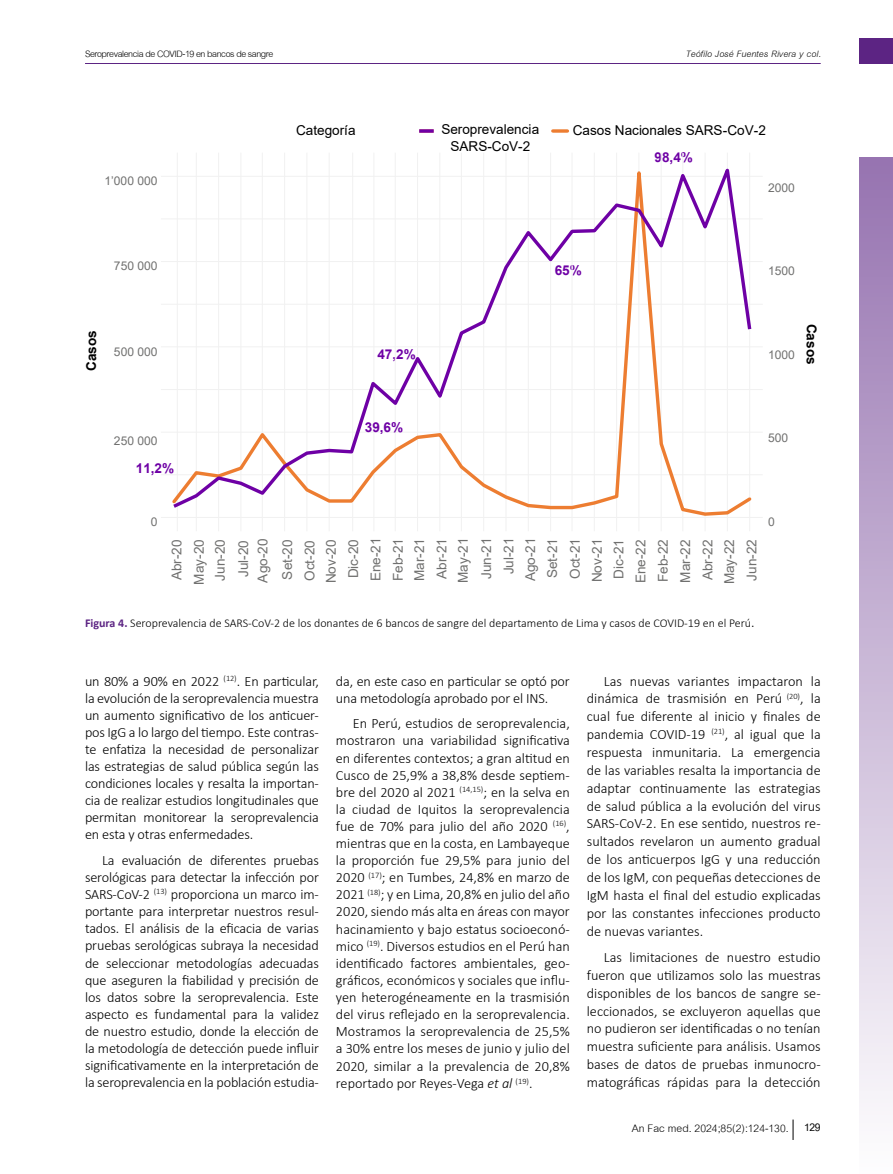
<style>
.page{position:relative;width:893px;height:1174px;background:#fff}
.page>*{position:absolute;margin:0;border:0;box-sizing:border-box;transform-origin:0 0}
.t1{font:15.9px "Cordia UPC";color:#000}
.t2{font:300 14.25px/17.1px "Calibri";letter-spacing:-.01em;color:#000;text-align:justify}
.t3{font:13.5px/22px "Arial";color:#70706f;text-align:center}
.t4{font:13.5px/16.8px "Arial";color:#000;text-align:center}
.t5{font:13.5px "Cordia UPC";letter-spacing:-.03em;color:#000}
.t6{font:italic 13.5px "Cordia UPC";color:#000}
.t7{font:700 13.5px "Arial";color:#6e00a5}
.t8{font:700 13.5px "Arial";color:#000}
.t9{font:300 12px "Calibri";color:#000}
.t10{font:12px "Arial";color:#70706f}
.s1{font-size:13.65px}
.s2{font-weight:700;color:#5c2483}
.s3{font-size:14.25px}
.s4{font-style:italic}
.s5{font-size:15.75px}
.s6{font-weight:700;font-size:15.75px}
</style>
<div class="page">
<div style="left:859px;top:157px;width:34px;height:1017px;background:linear-gradient(to bottom,#9673b0,#fefdfe)"></div>
<div style="left:859px;top:38px;width:34px;height:26px;background:#5c2483"></div>
<hr style="left:85px;top:63px;width:736px;height:1px;background:#5c2483">
<svg style="left:793px;top:1119px;width:1px;height:21px"></svg>
<hr style="left:161px;top:474px;width:602px;height:1px;background:#f1f1f1">
<hr style="left:161px;top:389px;width:602px;height:1px;background:#f1f1f1">
<hr style="left:161px;top:304px;width:602px;height:1px;background:#f1f1f1">
<hr style="left:161px;top:218px;width:602px;height:1px;background:#f1f1f1">
<hr style="left:161px;top:517px;width:602px;height:1px;background:#f1f1f1">
<hr style="left:161px;top:432px;width:602px;height:1px;background:#f1f1f1">
<hr style="left:161px;top:346px;width:602px;height:1px;background:#f1f1f1">
<hr style="left:161px;top:261px;width:602px;height:1px;background:#f1f1f1">
<hr style="left:161px;top:176px;width:602px;height:1px;background:#f1f1f1">
<hr style="left:196px;top:153px;width:1px;height:378px;background:#f1f1f1">
<hr style="left:177px;top:153px;width:1px;height:378px;background:#f1f1f1">
<hr style="left:218px;top:153px;width:1px;height:378px;background:#f1f1f1">
<hr style="left:240px;top:153px;width:1px;height:378px;background:#f1f1f1">
<hr style="left:262px;top:153px;width:1px;height:378px;background:#f1f1f1">
<hr style="left:284px;top:153px;width:1px;height:378px;background:#f1f1f1">
<hr style="left:306px;top:153px;width:1px;height:378px;background:#f1f1f1">
<hr style="left:329px;top:153px;width:1px;height:378px;background:#f1f1f1">
<hr style="left:395px;top:153px;width:1px;height:378px;background:#f1f1f1">
<hr style="left:439px;top:153px;width:1px;height:378px;background:#f1f1f1">
<hr style="left:461px;top:153px;width:1px;height:378px;background:#f1f1f1">
<hr style="left:417px;top:153px;width:1px;height:378px;background:#f1f1f1">
<hr style="left:483px;top:153px;width:1px;height:378px;background:#f1f1f1">
<hr style="left:505px;top:153px;width:1px;height:378px;background:#f1f1f1">
<hr style="left:528px;top:153px;width:1px;height:378px;background:#f1f1f1">
<hr style="left:550px;top:153px;width:1px;height:378px;background:#f1f1f1">
<hr style="left:571px;top:153px;width:1px;height:378px;background:#f1f1f1">
<hr style="left:594px;top:153px;width:1px;height:378px;background:#f1f1f1">
<hr style="left:638px;top:153px;width:1px;height:378px;background:#f1f1f1">
<hr style="left:616px;top:153px;width:1px;height:378px;background:#f1f1f1">
<hr style="left:661px;top:153px;width:1px;height:378px;background:#f1f1f1">
<hr style="left:682px;top:153px;width:1px;height:378px;background:#f1f1f1">
<hr style="left:705px;top:153px;width:1px;height:378px;background:#f1f1f1">
<hr style="left:727px;top:153px;width:1px;height:378px;background:#f1f1f1">
<hr style="left:749px;top:153px;width:1px;height:378px;background:#f1f1f1">
<hr style="left:373px;top:153px;width:1px;height:378px;background:#f1f1f1">
<hr style="left:352px;top:153px;width:1px;height:378px;background:#f1f1f1">
<svg style="left:172px;top:168px;width:580px;height:343px"></svg>
<p class="t5" style="left:85px;top:45px;width:190px">Seroprevalencia de COVID-19 en bancos de sangre</p>
<p class="t6" style="left:686px;top:45px;width:136px">Teófilo José Fuentes Rivera y col.</p>
<p class="t10" style="left:105px;top:173px;width:54px">1’000 000</p>
<p class="t10" style="left:114px;top:258px;width:45px">750 000</p>
<p class="t4" style="left:296px;top:121px;width:61px">Categoría</p>
<p class="t4" style="left:441px;top:121px;width:99px">Seroprevalencia<br>SARS-CoV-2</p>
<p class="t4" style="left:573px;top:122px;width:195px">Casos Nacionales SARS<span class="s1">-</span>CoV-2</p>
<p class="t7" style="left:655px;top:148px;width:40px">98,4%</p>
<p class="t7" style="left:555px;top:260px;width:29px">65%</p>
<p class="t10" style="left:768px;top:179px;width:28px">2000</p>
<p class="t10" style="left:768px;top:263px;width:28px">1500</p>
<p class="t8" style="left:82px;top:371px;width:42px;rotate:-90deg">Casos</p>
<p class="t8" style="left:821px;top:323px;width:42px;rotate:90deg">Casos</p>
<p class="t10" style="left:114px;top:343px;width:45px">500 000</p>
<p class="t7" style="left:377px;top:345px;width:40px">47,2%</p>
<p class="t10" style="left:768px;top:346px;width:28px">1000</p>
<p class="t10" style="left:114px;top:432px;width:45px">250 000</p>
<p class="t7" style="left:136px;top:459px;width:40px">11,2%</p>
<p class="t7" style="left:365px;top:418px;width:40px">39,6%</p>
<p class="t10" style="left:768px;top:430px;width:22px">500</p>
<p class="t10" style="left:151px;top:514px;width:8px">0</p>
<p class="t3" style="left:165px;top:584px;width:47px;rotate:-90deg">Abr-20<br>May-20</p>
<p class="t3" style="left:208px;top:580px;width:43px;line-height:23.1px;text-align:left;rotate:-90deg">Jun-20<br>Jul-20</p>
<p class="t3" style="left:250px;top:582px;width:45px;line-height:24.5px;text-align:left;rotate:-90deg">Ago-20<br>Set-20</p>
<p class="t3" style="left:299px;top:583px;width:47px;rotate:-90deg">Oct-20<br>Nov-20<br>Dic-20<br>Ene-21<br>Feb-21<br>Mar-21<br>Abr-21<br>May-21</p>
<p class="t3" style="left:475px;top:584px;width:48px;text-align:right;rotate:-90deg">Jun-21<br>Jul-21<br>Ago-21<br>Set-21<br>Oct-21<br>Nov-21<br>Dic-21<br>Ene-22<br>Feb-22<br>Mar-22<br>Abr-22<br>May-22<br>Jun-22</p>
<p class="t10" style="left:768px;top:514px;width:8px">0</p>
<p class="t9" style="left:85px;top:615px;width:671px"><span class="s2">Figura 4.</span> Seroprevalencia de SARS-CoV-2 de los donantes de 6 bancos de sangre del departamento de Lima y casos de COVID-19 en el Perú<span class="s3">.</span></p>
<p class="t2" style="left:85px;top:672px;width:235px">un 80% a 90% en 2022 <sup>(12)</sup>. En particular, la evolución de la seroprevalencia muestra un aumento significativo de los anticuer&shy;pos IgG a lo largo del tiempo. Este contras&shy;te enfatiza la necesidad de personalizar las estrategias de salud pública según las condiciones locales y resalta la importan&shy;cia de realizar estudios longitudinales que permitan monitorear la seroprevalencia en esta y otras enfermedades.</p>
<p class="t2" style="left:85px;top:851px;width:235px;text-indent:17px">La evaluación de diferentes pruebas serológicas para detectar la infección por SARS-CoV-2 <sup>(13)</sup> proporciona un marco im&shy;portante para interpretar nuestros resul&shy;tados. El análisis de la eficacia de varias pruebas serológicas subraya la necesidad de seleccionar metodologías adecuadas que aseguren la fiabilidad y precisión de los datos sobre la seroprevalencia. Este aspecto es fundamental para la validez de nuestro estudio, donde la elección de la metodología de detección puede influir significativamente en la interpretación de la seroprevalencia en la población estudia-</p>
<p class="t2" style="left:336px;top:672px;width:235px">da, en este caso en particular se optó por una metodología aprobado por el INS.</p>
<p class="t2" style="left:336px;top:715px;width:235px;text-indent:17px">En Perú, estudios de seroprevalencia, mostraron una variabilidad significativa en diferentes contextos; a gran altitud en Cusco de 25,9% a 38,8% desde septiem&shy;bre del 2020 al 2021 <sup>(14,15)</sup>; en la selva en la ciudad de Iquitos la seroprevalencia fue de 70% para julio del año 2020 <sup>(16)</sup>, mientras que en la costa, en Lambayeque la proporción fue 29,5% para junio del 2020 <sup>(17)</sup>; en Tumbes, 24,8% en marzo de 2021 <sup>(18)</sup>; y en Lima, 20,8% en julio del año 2020, siendo más alta en áreas con mayor hacinamiento y bajo estatus socioeconó&shy;mico <sup>(19)</sup>. Diversos estudios en el Perú han identificado factores ambientales, geo&shy;gráficos, económicos y sociales que influ&shy;yen heterogéneamente en la trasmisión del virus reflejado en la seroprevalencia.<br>Mostramos la seroprevalencia de 25,5% a 30% entre los meses de junio y julio del 2020, similar a la prevalencia de 20,8% reportado por Reyes-Vega <span class="s4">et al</span> <sup>(19)</sup>.</p>
<p class="t2" style="left:587px;top:672px;width:235px;line-height:17.9px;text-indent:17px">Las nuevas variantes impactaron la dinámica de trasmisión en Perú <sup>(20)</sup>, la cual fue diferente al inicio y finales de pandemia COVID-19 <sup>(21)</sup>, al igual que la respuesta inmunitaria. La emergencia de las variables resalta la importancia de adaptar continuamente las estrategias de salud pública a la evolución del virus SARS-CoV-2. En ese sentido, nuestros re&shy;sultados revelaron un aumento gradual de los anticuerpos IgG y una reducción de los IgM, con pequeñas detecciones de IgM hasta el final del estudio explicadas por las constantes infecciones producto de nuevas variantes.</p>
<p class="t2" style="left:587px;top:948px;width:235px;line-height:17.9px;text-indent:17px">Las limitaciones de nuestro estudio fueron que utilizamos solo las muestras disponibles de los bancos de sangre se&shy;leccionados, se excluyeron aquellas que no pudieron ser identificadas o no tenían muestra suficiente para análisis. Usamos bases de datos de pruebas inmunocro&shy;matográficas rápidas para la detección</p>
<p class="t1" style="left:632px;top:1117px;width:190px">An Fac med. 2024;85(2)<span class="s5">:124-130.</span> <span class="s6">129</span></p>
</div>
